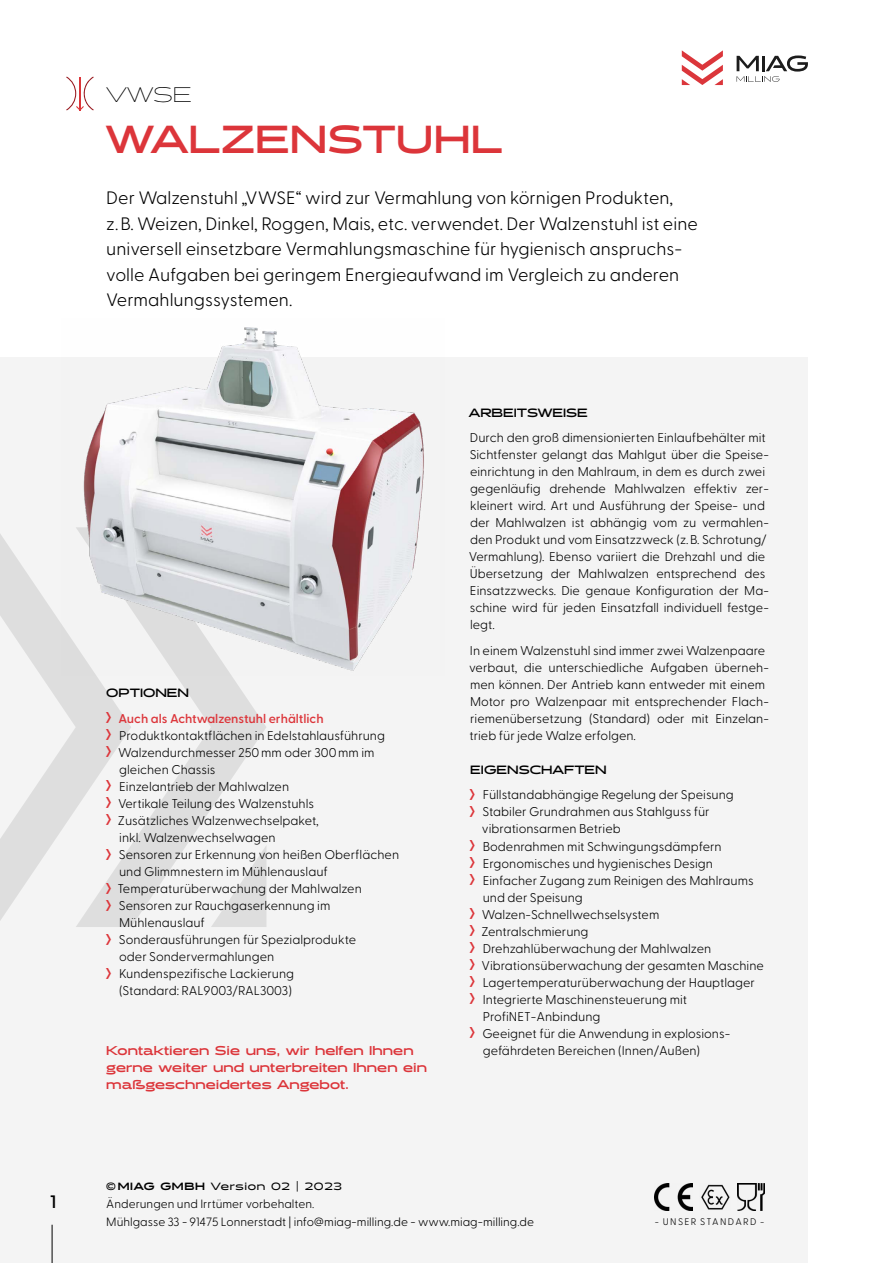
<style>
.page{position:relative;width:893px;height:1263px;background:#fff}
.page>*{position:absolute;margin:0;border:0;box-sizing:border-box;transform-origin:0 0}
.t1{font:700 39px "Halogen";color:#dc353a}
.t2{font:100 21px "Halogen";color:#000}
.t3{font:300 18px/25.5px "Greycliff CF";color:#000}
.t4{font:600 18px "Greycliff CF";color:#000}
.t5{font:300 12.75px/17px "Greycliff CF";color:#000}
.t6{font:700 12.75px/17px "Halogen";color:#dc353a}
.t7{font:600 12.75px "Greycliff CF";color:#dc353a}
.t8{font:300 12px/18px "Greycliff CF";color:#000}
.t9{font:700 12px "Halogen";color:#000}
.t10{font:500 10.5px "Halogen";letter-spacing:.06em;color:#000}
.t11{font:300 9.6px "Greycliff CF";letter-spacing:.13em;color:#000}
.s1{font-family:"Halogen";font-weight:900;font-size:10.8px}
.s2{font-family:"Halogen";font-weight:900;font-size:10.8px;color:#dc353a}
.s3{font-weight:900}
</style>
<div class="page">
<div style="left:0;top:357px;width:808px;height:906px;background:#f4f4f4"></div>
<svg style="left:0;top:534px;width:76px;height:387px"></svg>
<svg style="left:76px;top:676px;width:190px;height:251px"></svg>
<svg style="left:211px;top:845px;width:55px;height:82px"></svg>
<svg style="left:66px;top:77px;width:28px;height:34px"></svg>
<hr style="left:79px;top:77px;width:1px;height:33px;background:#dc353a">
<img style="left:62px;top:327px;width:362px;height:349px">
<img style="left:655px;top:1183px;width:38px;height:27px">
<img style="left:701px;top:1184px;width:29px;height:26px">
<img style="left:737px;top:1183px;width:27px;height:27px">
<svg style="left:682px;top:50px;width:41px;height:35px"></svg>
<svg style="left:737px;top:55px;width:71px;height:27px"></svg>
<hr style="left:52px;top:1225px;width:1px;height:38px;background:#000">
<h3 class="t4" style="left:50px;top:1188px;width:7px">1</h3>
<h2 class="t2" style="left:106px;top:82px;width:87px">VWSE</h2>
<h1 class="t1" style="left:106px;top:115px;width:398px">WALZENSTUHL</h1>
<p class="t3" style="left:106px;top:184px;width:593px">Der Walzenstuhl „VWSE“ wird zur Vermahlung von körnigen Produkten, z.B. Weizen, Dinkel, Roggen, Mais, etc. verwendet. Der Walzenstuhl ist eine universell einsetzbare Vermahlungsmaschine für hygienisch anspruchs&shy;volle Aufgaben bei geringem Energieaufwand im Vergleich zu anderen Vermahlungssystemen.</p>
<p class="t9" style="left:106px;top:686px;width:84px">OPTIONEN</p>
<p class="t7" style="left:106px;top:709px;width:220px"><span class="s1">〉</span> Auch als Achtwalzenstuhl erhältlich</p>
<p class="t5" style="left:106px;top:726px;width:281px"><span class="s2">〉</span> Produktkontaktflächen in Edelstahlausführung</p>
<p class="t5" style="left:106px;top:743px;width:271px"><span class="s2">〉</span> Walzendurchmesser 250mm oder 300mm im</p>
<p class="t5" style="left:119px;top:760px;width:98px">gleichen Chassis</p>
<p class="t5" style="left:106px;top:777px;width:185px"><span class="s2">〉</span> Einzelantrieb der Mahlwalzen</p>
<p class="t5" style="left:106px;top:794px;width:210px"><span class="s2">〉</span> Vertikale Teilung des Walzenstuhls</p>
<p class="t5" style="left:106px;top:811px;width:215px"><span class="s2">〉</span> Zusätzliches Walzenwechselpaket,</p>
<p class="t5" style="left:119px;top:828px;width:158px">inkl. Walzenwechselwagen</p>
<p class="t5" style="left:106px;top:845px;width:295px"><span class="s2">〉</span> Sensoren zur Erkennung von heißen Oberflächen</p>
<p class="t5" style="left:119px;top:862px;width:210px">und Glimmnestern im Mühlenauslauf</p>
<p class="t5" style="left:106px;top:879px;width:258px"><span class="s2">〉</span> Temperaturüberwachung der Mahlwalzen</p>
<p class="t5" style="left:106px;top:896px;width:226px"><span class="s2">〉</span> Sensoren zur Rauchgaserkennung im</p>
<p class="t5" style="left:119px;top:913px;width:87px">Mühlenauslauf</p>
<p class="t5" style="left:106px;top:930px;width:252px"><span class="s2">〉</span> Sonderausführungen für Spezialprodukte</p>
<p class="t5" style="left:119px;top:947px;width:157px">oder Sondervermahlungen</p>
<p class="t5" style="left:106px;top:964px;width:190px"><span class="s2">〉</span> Kundenspezifische Lackierung</p>
<p class="t5" style="left:119px;top:981px;width:174px">(Standard: RAL9003/RAL3003)</p>
<p class="t6" style="left:106px;top:1042px;width:322px">Kontaktieren Sie uns, wir helfen Ihnen gerne weiter und unterbreiten Ihnen ein maßgeschneidertes Angebot.</p>
<p class="t9" style="left:469px;top:405px;width:120px">ARBEITSWEISE</p>
<p class="t5" style="left:469px;top:428px;width:302px">Durch den groß dimensionierten Einlaufbehälter mit Sichtfenster gelangt das Mahlgut über die Speise&shy;einrichtung in den Mahlraum, in dem es durch zwei gegenläufig drehende Mahlwalzen effektiv zer&shy;kleinert wird. Art und Ausführung der Speise- und der Mahlwalzen ist abhängig vom zu vermahlen&shy;den Produkt und vom Einsatzzweck (z.B. Schrotung/ Vermahlung). Ebenso variiert die Drehzahl und die Übersetzung der Mahlwalzen entsprechend des Einsatzzwecks. Die genaue Konfiguration der Ma&shy;schine wird für jeden Einsatzfall individuell festge&shy;legt.</p>
<p class="t5" style="left:469px;top:641px;width:301px">In einem Walzenstuhl sind immer zwei Walzenpaare verbaut, die unterschiedliche Aufgaben überneh&shy;men können. Der Antrieb kann entweder mit einem Motor pro Walzenpaar mit entsprechender Flach&shy;riemenübersetzung (Standard) oder mit Einzelan&shy;trieb für jede Walze erfolgen.</p>
<p class="t9" style="left:470px;top:762px;width:138px">EIGENSCHAFTEN</p>
<p class="t5" style="left:469px;top:785px;width:266px"><span class="s2">〉</span> Füllstandabhängige Regelung der Speisung</p>
<p class="t5" style="left:469px;top:802px;width:242px"><span class="s2">〉</span> Stabiler Grundrahmen aus Stahlguss für</p>
<p class="t5" style="left:482px;top:819px;width:140px">vibrationsarmen Betrieb</p>
<p class="t5" style="left:469px;top:836px;width:254px"><span class="s2">〉</span> Bodenrahmen mit Schwingungsdämpfern</p>
<p class="t5" style="left:469px;top:853px;width:245px"><span class="s2">〉</span> Ergonomisches und hygienisches Design</p>
<p class="t5" style="left:469px;top:870px;width:286px"><span class="s2">〉</span> Einfacher Zugang zum Reinigen des Mahlraums</p>
<p class="t5" style="left:483px;top:887px;width:102px">und der Speisung</p>
<p class="t5" style="left:469px;top:904px;width:192px"><span class="s2">〉</span> Walzen-Schnellwechselsystem</p>
<p class="t5" style="left:469px;top:921px;width:121px"><span class="s2">〉</span> Zentralschmierung</p>
<p class="t5" style="left:469px;top:938px;width:244px"><span class="s2">〉</span> Drehzahlüberwachung der Mahlwalzen</p>
<p class="t5" style="left:469px;top:955px;width:296px"><span class="s2">〉</span> Vibrationsüberwachung der gesamten Maschine</p>
<p class="t5" style="left:469px;top:973px;width:287px"><span class="s2">〉</span> Lagertemperaturüberwachung der Hauptlager</p>
<p class="t5" style="left:469px;top:990px;width:219px"><span class="s2">〉</span> Integrierte Maschinensteuerung mit</p>
<p class="t5" style="left:483px;top:1007px;width:119px">ProfiNET-Anbindung</p>
<p class="t5" style="left:469px;top:1024px;width:261px"><span class="s2">〉</span> Geeignet für die Anwendung in explosions-</p>
<p class="t5" style="left:483px;top:1041px;width:219px">gefährdeten Bereichen (Innen/Außen)</p>
<p class="t10" style="left:106px;top:1179px;width:237px"><span class="s3">©MIAG GMBH</span> Version 02 | 2023</p>
<p class="t8" style="left:106px;top:1193px;width:429px">Änderungen und Irrtümer vorbehalten.<br>Mühlgasse 33 - 91475 Lonnerstadt | info@miag-milling.de - www.miag-milling.de</p>
<p class="t11" style="left:655px;top:1214px;width:111px">- UNSER STANDARD -</p>
</div>
